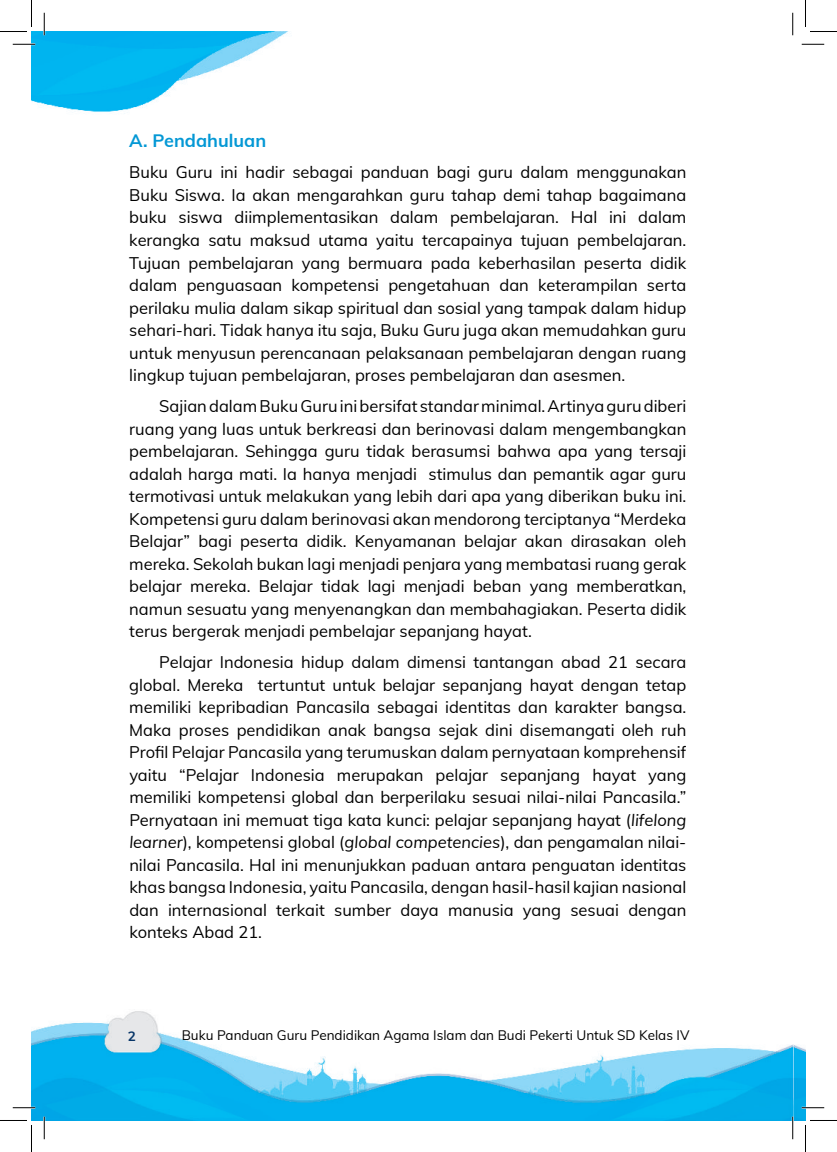
<style>
.page{position:relative;width:837px;height:1152px;background:#fff}
.page>*{position:absolute;margin:0;border:0;box-sizing:border-box;transform-origin:0 0}
.t1{font:700 18px "Mulish";color:#0498d5}
.t2{font:16.5px/22.5px "Mulish";color:#000;text-align:justify}
.t3{font:13.5px "Mulish";color:#000}
.t4{font:700 13.5px "Mulish";color:#073568}
.s1{font-style:italic}
</style>
<div class="page">
<img style="left:32px;top:1011px;width:773px;height:109px">
<img style="left:32px;top:32px;width:256px;height:82px">
<hr style="left:13px;top:43px;width:22px;height:2px;background:#fff">
<hr style="left:13px;top:1106px;width:22px;height:2px;background:#fff">
<hr style="left:802px;top:1106px;width:22px;height:2px;background:#fff">
<hr style="left:43px;top:13px;width:2px;height:22px;background:#fff">
<hr style="left:43px;top:1116px;width:2px;height:23px;background:#fff">
<hr style="left:792px;top:1116px;width:2px;height:23px;background:#fff">
<svg style="left:13px;top:44px;width:22px;height:1px"></svg>
<svg style="left:802px;top:44px;width:22px;height:1px"></svg>
<svg style="left:13px;top:1107px;width:22px;height:1px"></svg>
<svg style="left:802px;top:1107px;width:22px;height:1px"></svg>
<svg style="left:44px;top:13px;width:1px;height:22px"></svg>
<svg style="left:44px;top:1116px;width:1px;height:23px"></svg>
<svg style="left:792px;top:13px;width:1px;height:22px"></svg>
<svg style="left:792px;top:1116px;width:1px;height:23px"></svg>
<svg style="left:0;top:0;width:32px;height:32px"></svg>
<svg style="left:0;top:1120px;width:32px;height:32px"></svg>
<svg style="left:805px;top:0;width:32px;height:32px"></svg>
<svg style="left:805px;top:1120px;width:32px;height:32px"></svg>
<p class="t1" style="left:129px;top:128px;width:138px">A. Pendahuluan</p>
<p class="t2" style="left:129px;top:160px;width:559px">Buku Guru ini hadir sebagai panduan bagi guru dalam menggunakan Buku Siswa. Ia akan mengarahkan guru tahap demi tahap bagaimana buku siswa diimplementasikan dalam pembelajaran. Hal ini dalam kerangka satu maksud utama yaitu tercapainya tujuan pembelajaran.<br>Tujuan pembelajaran yang bermuara pada keberhasilan peserta didik dalam penguasaan kompetensi pengetahuan dan keterampilan serta perilaku mulia dalam sikap spiritual dan sosial yang tampak dalam hidup sehari-hari. Tidak hanya itu saja, Buku Guru juga akan memudahkan guru untuk menyusun perencanaan pelaksanaan pembelajaran dengan ruang lingkup tujuan pembelajaran, proses pembelajaran dan asesmen.</p>
<p class="t2" style="left:129px;top:394px;width:559px;text-indent:30px">Sajian dalam Buku Guru ini bersifat standar minimal. Artinya guru diberi ruang yang luas untuk berkreasi dan berinovasi dalam mengembangkan pembelajaran. Sehingga guru tidak berasumsi bahwa apa yang tersaji adalah harga mati. Ia hanya menjadi stimulus dan pemantik agar guru termotivasi untuk melakukan yang lebih dari apa yang diberikan buku ini.<br>Kompetensi guru dalam berinovasi akan mendorong terciptanya “Merdeka Belajar” bagi peserta didik. Kenyamanan belajar akan dirasakan oleh mereka. Sekolah bukan lagi menjadi penjara yang membatasi ruang gerak belajar mereka. Belajar tidak lagi menjadi beban yang memberatkan, namun sesuatu yang menyenangkan dan membahagiakan. Peserta didik terus bergerak menjadi pembelajar sepanjang hayat.</p>
<p class="t2" style="left:129px;top:650px;width:559px;text-indent:30px">Pelajar Indonesia hidup dalam dimensi tantangan abad 21 secara global. Mereka tertuntut untuk belajar sepanjang hayat dengan tetap memiliki kepribadian Pancasila sebagai identitas dan karakter bangsa.<br>Maka proses pendidikan anak bangsa sejak dini disemangati oleh ruh Profil Pelajar Pancasila yang terumuskan dalam pernyataan komprehensif yaitu “Pelajar Indonesia merupakan pelajar sepanjang hayat yang memiliki kompetensi global dan berperilaku sesuai nilai-nilai Pancasila.” Pernyataan ini memuat tiga kata kunci: pelajar sepanjang hayat (<span class="s1">lifelong learner</span>), kompetensi global (<span class="s1">global competencies</span>), dan pengamalan nilai&shy;nilai Pancasila. Hal ini menunjukkan paduan antara penguatan identitas khas bangsa Indonesia, yaitu Pancasila, dengan hasil-hasil kajian nasional dan internasional terkait sumber daya manusia yang sesuai dengan konteks Abad 21.</p>
<p class="t4" style="left:128px;top:1026px;width:10px">2</p>
<p class="t3" style="left:182px;top:1025px;width:509px">Buku Panduan Guru Pendidikan Agama Islam dan Budi Pekerti Untuk SD Kelas IV</p>
</div>
